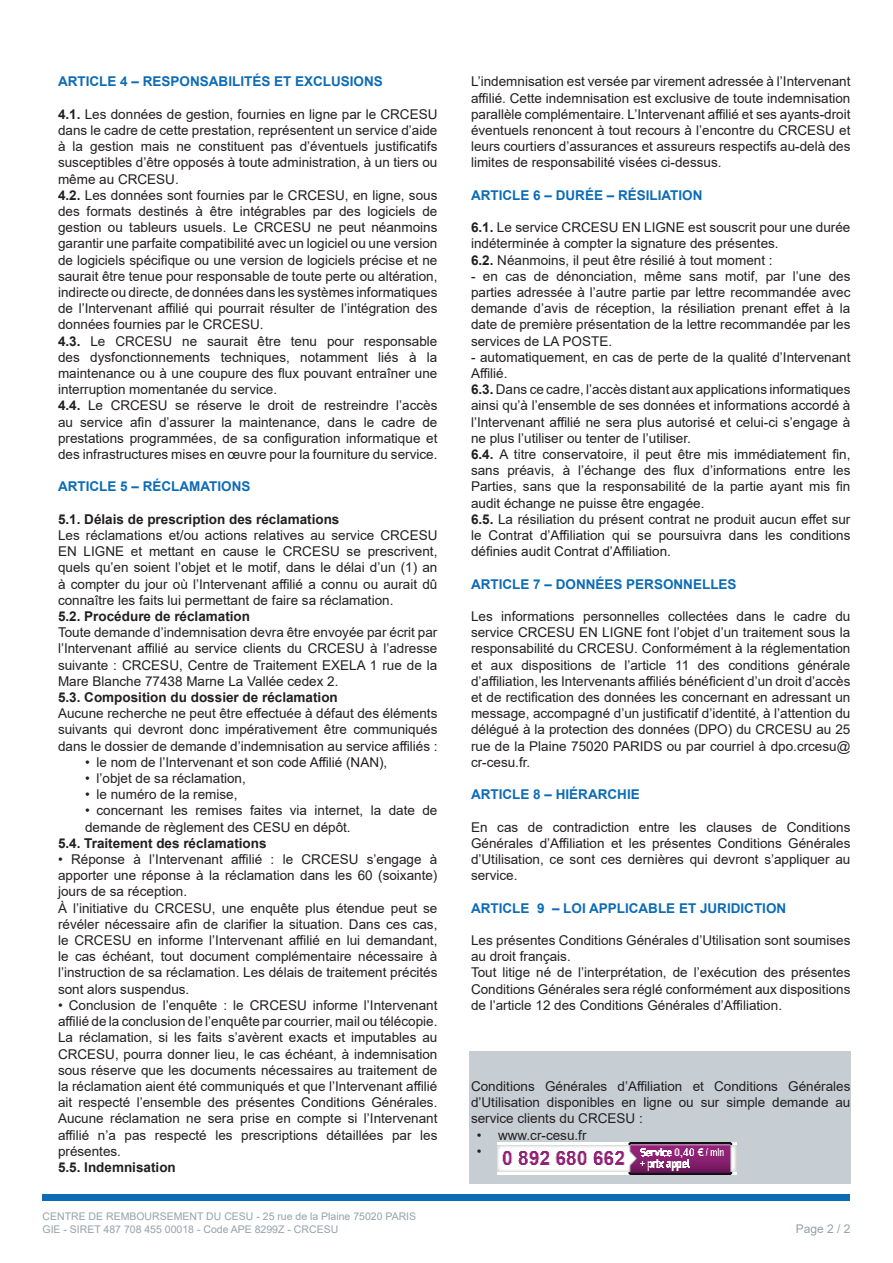
<style>
.page{position:relative;width:893px;height:1263px;background:#fff}
.page>*{position:absolute;margin:0;border:0;box-sizing:border-box;transform-origin:0 0}
.t1{font:13.5px/16.2px "Arial";color:#231f20;text-align:justify}
.t2{font:700 13.5px "Arial";color:#0d6cb6}
.t3{font:700 13.5px "Arial";color:#231f20}
.t4{font:12px "Arial";color:#94a2aa}
.t5{font:10.5px/12.6px "Arial";color:#94a2aa}
.s1{font-weight:700}
</style>
<div class="page">
<div style="left:469px;top:1052px;width:381px;height:132px;background:#c6ced4"></div>
<img style="left:497px;top:1142px;width:239px;height:32px">
<div style="left:43px;top:1194px;width:807px;height:7px;background:#0d6cb6"></div>
<p class="t2" style="left:58px;top:77px;width:326px">ARTICLE 4 – RESPONSABILITÉS ET EXCLUSIONS</p>
<p class="t1" style="left:58px;top:106px;width:381px;text-align:left"><span class="s1">4.1.</span> Les données de gestion, fournies en ligne par le CRCESU dans le cadre de cette prestation, représentent un service d’aide à la gestion mais ne constituent pas d’éventuels justificatifs susceptibles d’être opposés à toute administration, à un tiers ou même au CRCESU.<br><span class="s1">4.2.</span> Les données sont fournies par le CRCESU, en ligne, sous des formats destinés à être intégrables par des logiciels de gestion ou tableurs usuels. Le CRCESU ne peut néanmoins garantir une parfaite compatibilité avec un logiciel ou une version de logiciels spécifique ou une version de logiciels précise et ne saurait être tenue pour responsable de toute perte ou altération, indirecte ou directe, de données dans les systèmes informatiques de l’Intervenant affilié qui pourrait résulter de l’intégration des données fournies par le CRCESU.<br><span class="s1">4.3.</span> Le CRCESU ne saurait être tenu pour responsable des dysfonctionnements techniques, notamment liés à la maintenance ou à une coupure des flux pouvant entraîner une interruption momentanée du service.<br><span class="s1">4.4.</span> Le CRCESU se réserve le droit de restreindre l’accès au service afin d’assurer la maintenance, dans le cadre de prestations programmées, de sa configuration informatique et des infrastructures mises en œuvre pour la fourniture du service.</p>
<p class="t2" style="left:58px;top:482px;width:194px">ARTICLE 5 – RÉCLAMATIONS</p>
<p class="t3" style="left:58px;top:514px;width:283px">5.1. Délais de prescription des réclamations</p>
<p class="t1" style="left:58px;top:527px;width:381px">Les réclamations et/ou actions relatives au service CRCESU EN LIGNE et mettant en cause le CRCESU se prescrivent, quels qu’en soient l’objet et le motif, dans le délai d’un (1) an à compter du jour où l’Intervenant affilié a connu ou aurait dû connaître les faits lui permettant de faire sa réclamation.</p>
<p class="t3" style="left:58px;top:611px;width:194px">5.2. Procédure de réclamation</p>
<p class="t1" style="left:58px;top:624px;width:381px">Toute demande d’indemnisation devra être envoyée par écrit par l’Intervenant affilié au service clients du CRCESU à l’adresse suivante : CRCESU, Centre de Traitement EXELA 1 rue de la Mare Blanche 77438 Marne La Vallée cedex 2.</p>
<p class="t3" style="left:58px;top:692px;width:281px">5.3. Composition du dossier de réclamation</p>
<p class="t1" style="left:58px;top:705px;width:381px">Aucune recherche ne peut être effectuée à défaut des éléments suivants qui devront donc impérativement être communiqués dans le dossier de demande d’indemnisation au service affiliés :</p>
<p class="t1" style="left:85px;top:754px;width:304px">• le nom de l’Intervenant et son code Affilié (NAN),</p>
<p class="t1" style="left:85px;top:770px;width:162px">• l’objet de sa réclamation,</p>
<p class="t1" style="left:85px;top:786px;width:154px">• le numéro de la remise,</p>
<p class="t1" style="left:85px;top:802px;width:354px">• concernant les remises faites via internet, la date de demande de règlement des CESU en dépôt.</p>
<p class="t3" style="left:58px;top:838px;width:210px">5.4. Traitement des réclamations</p>
<p class="t1" style="left:58px;top:851px;width:381px;text-align:left">• Réponse à l’Intervenant affilié : le CRCESU s’engage à apporter une réponse à la réclamation dans les 60 (soixante) jours de sa réception.<br>À l’initiative du CRCESU, une enquête plus étendue peut se révéler nécessaire afin de clarifier la situation. Dans ces cas, le CRCESU en informe l’Intervenant affilié en lui demandant, le cas échéant, tout document complémentaire nécessaire à l’instruction de sa réclamation. Les délais de traitement précités sont alors suspendus.</p>
<p class="t1" style="left:58px;top:997px;width:381px">• Conclusion de l’enquête : le CRCESU informe l’Intervenant affilié de la conclusion de l’enquête par courrier, mail ou télécopie.<br>La réclamation, si les faits s’avèrent exacts et imputables au CRCESU, pourra donner lieu, le cas échéant, à indemnisation sous réserve que les documents nécessaires au traitement de la réclamation aient été communiqués et que l’Intervenant affilié ait respecté l’ensemble des présentes Conditions Générales.<br>Aucune réclamation ne sera prise en compte si l’Intervenant affilié n’a pas respecté les prescriptions détaillées par les présentes.</p>
<p class="t3" style="left:58px;top:1162px;width:119px">5.5. Indemnisation</p>
<p class="t5" style="left:43px;top:1210px;width:375px">CENTRE DE REMBOURSEMENT DU CESU - 25 rue de la Plaine 75020 PARIS<br>GIE - SIRET 487 708 455 00018 - Code APE 8299Z - CRCESU</p>
<p class="t1" style="left:471px;top:73px;width:381px">L’indemnisation est versée par virement adressée à l’Intervenant affilié. Cette indemnisation est exclusive de toute indemnisation parallèle complémentaire. L’Intervenant affilié et ses ayants-droit éventuels renoncent à tout recours à l’encontre du CRCESU et leurs courtiers d’assurances et assureurs respectifs au-delà des limites de responsabilité visées ci-dessus.</p>
<p class="t2" style="left:471px;top:190px;width:233px">ARTICLE 6 – DURÉE – RÉSILIATION</p>
<p class="t1" style="left:471px;top:219px;width:381px;text-align:left"><span class="s1">6.1.</span> Le service CRCESU EN LIGNE est souscrit pour une durée indéterminée à compter la signature des présentes.<br><span class="s1">6.2.</span> Néanmoins, il peut être résilié à tout moment :</p>
<p class="t1" style="left:471px;top:268px;width:381px">- en cas de dénonciation, même sans motif, par l’une des parties adressée à l’autre partie par lettre recommandée avec demande d’avis de réception, la résiliation prenant effet à la date de première présentation de la lettre recommandée par les services de LA POSTE.</p>
<p class="t1" style="left:471px;top:349px;width:381px;text-align:left">- automatiquement, en cas de perte de la qualité d’Intervenant Affilié.<br><span class="s1">6.3.</span> Dans ce cadre, l’accès distant aux applications informatiques ainsi qu’à l’ensemble de ses données et informations accordé à l’Intervenant affilié ne sera plus autorisé et celui-ci s’engage à ne plus l’utiliser ou tenter de l’utiliser.<br><span class="s1">6.4.</span> A titre conservatoire, il peut être mis immédiatement fin, sans préavis, à l’échange des flux d’informations entre les Parties, sans que la responsabilité de la partie ayant mis fin audit échange ne puisse être engagée.<br><span class="s1">6.5.</span> La résiliation du présent contrat ne produit aucun effet sur le Contrat d’Affiliation qui se poursuivra dans les conditions définies audit Contrat d’Affiliation.</p>
<p class="t2" style="left:471px;top:579px;width:267px">ARTICLE 7 – DONNÉES PERSONNELLES</p>
<p class="t1" style="left:471px;top:608px;width:381px">Les informations personnelles collectées dans le cadre du service CRCESU EN LIGNE font l’objet d’un traitement sous la responsabilité du CRCESU. Conformément à la réglementation et aux dispositions de l’article 11 des conditions générale d’affiliation, les Intervenants affiliés bénéficient d’un droit d’accès et de rectification des données les concernant en adressant un message, accompagné d’un justificatif d’identité, à l’attention du délégué à la protection des données (DPO) du CRCESU au 25 rue de la Plaine 75020 PARIDS ou par courriel à dpo.crcesu@ cr-cesu.fr.</p>
<p class="t2" style="left:471px;top:789px;width:170px">ARTICLE 8 – HIÉRARCHIE</p>
<p class="t1" style="left:471px;top:819px;width:381px">En cas de contradiction entre les clauses de Conditions Générales d’Affiliation et les présentes Conditions Générales d’Utilisation, ce sont ces dernières qui devront s’appliquer au service.</p>
<p class="t2" style="left:471px;top:903px;width:317px">ARTICLE 9 – LOI APPLICABLE ET JURIDICTION</p>
<p class="t1" style="left:471px;top:932px;width:381px;text-align:left">Les présentes Conditions Générales d’Utilisation sont soumises au droit français.<br>Tout litige né de l’interprétation, de l’exécution des présentes Conditions Générales sera réglé conformément aux dispositions de l’article 12 des Conditions Générales d’Affiliation.</p>
<p class="t1" style="left:471px;top:1078px;width:381px">Conditions Générales d’Affiliation et Conditions Générales d’Utilisation disponibles en ligne ou sur simple demande au service clients du CRCESU :</p>
<p class="t1" style="left:477px;top:1128px;width:111px">• www.cr-cesu.fr</p>
<p class="t4" style="left:796px;top:1220px;width:56px">Page 2 / 2</p>
</div>
